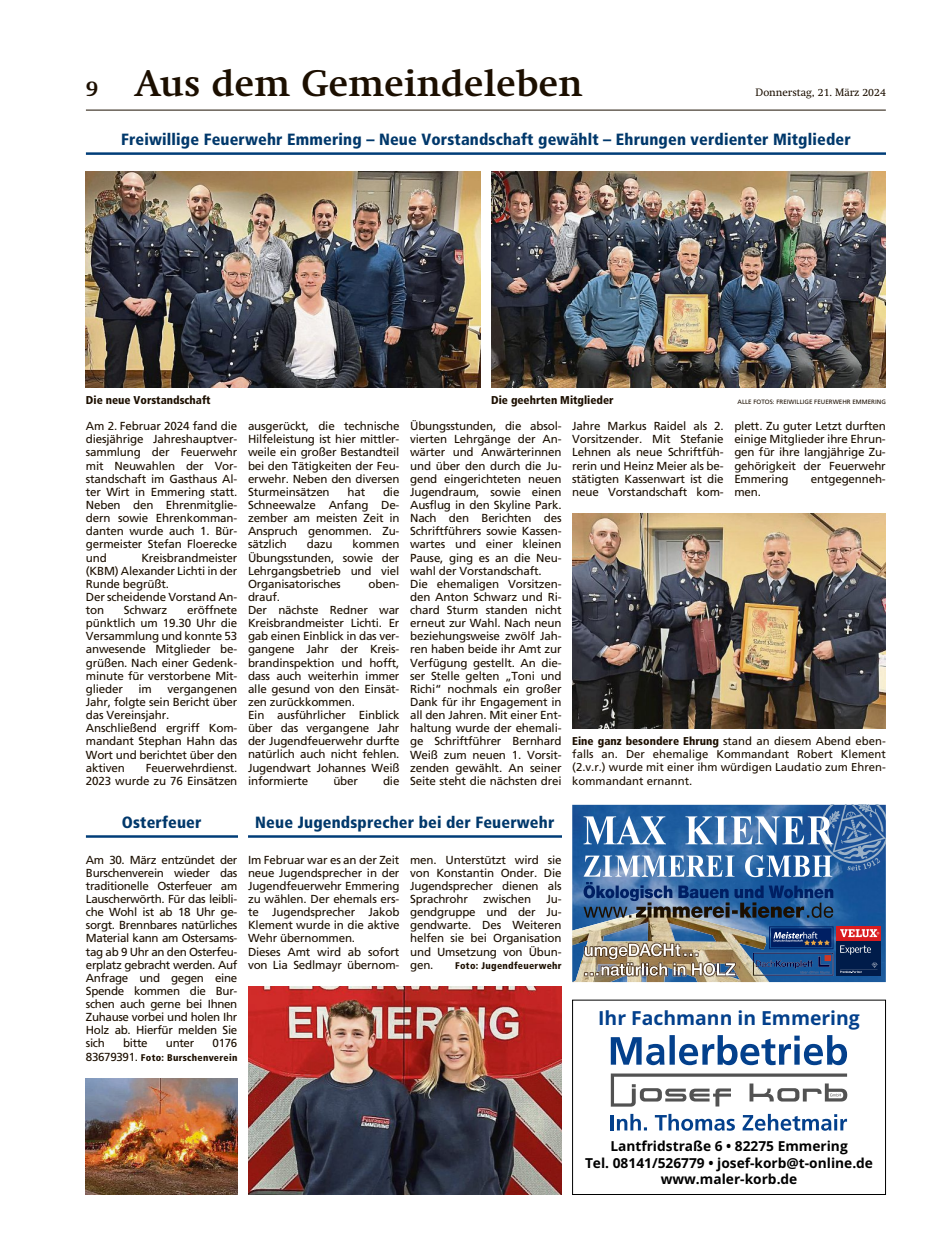
<style>
.page{position:relative;width:939px;height:1248px;background:#fff}
.page>*{position:absolute;margin:0;border:0;box-sizing:border-box;transform-origin:0 0}
.t1{font:700 36.25px "Swift";letter-spacing:.01em;color:#1c0f00}
.t2{font:700 19.38px "Open Sans";color:#03408c}
.t3{font:900 condensed 16.25px "Frutiger";letter-spacing:.01em;color:#00386b}
.t4{font:700 13.75px/16.5px "Open Sans";color:#000;text-align:center}
.t5{font:11.62px/13.1px "Frutiger";letter-spacing:-.015em;color:#1c0f00;text-align:justify}
.t6{font:11.38px/13.1px "Frutiger";color:#1c0f00;text-align:justify}
.t7{font:900 condensed 11.38px "Frutiger";color:#1c0f00}
.t8{font:10.62px "Swift";color:#1c0f00}
.t9{font:900 condensed 9.75px "Frutiger";letter-spacing:.03em;color:#1c0f00}
.t10{font:6.25px "Frutiger";color:#1c0f00}
.s1{font-size:21.25px}
.s2{font-weight:900;font-stretch:condensed}
.s3{font-weight:400;font-stretch:normal;font-size:11.62px}
</style>
<div class="page">
<img style="left:572px;top:804px;width:314px;height:177px">
<img style="left:572px;top:908px;width:197px;height:73px">
<img style="left:594px;top:979px;width:34px;height:2px">
<img style="left:640px;top:979px;width:64px;height:2px">
<img style="left:704px;top:949px;width:53px;height:32px">
<svg style="left:584px;top:804px;width:302px;height:113px;background:#4a75a7"></svg>
<svg style="left:769px;top:926px;width:65px;height:23px"></svg>
<img style="left:753px;top:952px;width:80px;height:23px">
<img style="left:753px;top:961px;width:11px;height:14px">
<svg style="left:818px;top:955px;width:13px;height:11px"></svg>
<svg style="left:756px;top:960px;width:5px;height:6px"></svg>
<img style="left:761px;top:960px;width:52px;height:8px">
<img style="left:801px;top:970px;width:29px;height:3px">
<div style="left:837px;top:926px;width:44px;height:49px;background:linear-gradient(to right,#d91c1f,#d91d20)"></div>
<div style="left:837px;top:941px;width:44px;height:34px;background:#001c4a"></div>
<svg style="left:840px;top:945px;width:31px;height:9px"></svg>
<svg style="left:840px;top:929px;width:39px;height:8px"></svg>
<svg style="left:840px;top:962px;width:37px;height:10px"></svg>
<img style="left:584px;top:942px;width:98px;height:1px">
<svg style="left:584px;top:943px;width:156px;height:36px;background:#a79984"></svg>
<div style="left:572px;top:999px;width:314px;height:195px;border:1px solid #000"></div>
<svg style="left:611px;top:1035px;width:236px;height:30px"></svg>
<svg style="left:611px;top:1073px;width:236px;height:33px"></svg>
<hr style="left:611px;top:1114px;width:3px;height:16px;background:#03408c">
<svg style="left:617px;top:1113px;width:30px;height:17px"></svg>
<svg style="left:655px;top:1113px;width:80px;height:17px"></svg>
<svg style="left:743px;top:1113px;width:104px;height:17px"></svg>
<hr style="left:86px;top:110px;width:800px;height:1px;background:#1c0f00">
<hr style="left:86px;top:152px;width:800px;height:3px;background:#003d78">
<img style="left:86px;top:172px;width:395px;height:215px">
<img style="left:491px;top:172px;width:395px;height:215px">
<img style="left:572px;top:513px;width:314px;height:215px">
<hr style="left:86px;top:835px;width:151px;height:2px;background:#003d78">
<hr style="left:248px;top:835px;width:314px;height:2px;background:#003d78">
<img style="left:248px;top:986px;width:314px;height:208px">
<img style="left:86px;top:1078px;width:151px;height:116px">
<h1 class="t1" style="left:86px;top:62px;width:498px"><span class="s1">9</span> Aus dem Gemeindeleben</h1>
<p class="t8" style="left:756px;top:88px;width:132px">Donnerstag, 21. März 2024</p>
<h3 class="t3" style="left:121px;top:133px;width:731px">Freiwillige Feuerwehr Emmering – Neue Vorstandschaft gewählt – Ehrungen verdienter Mitglieder</h3>
<p class="t7" style="left:86px;top:396px;width:126px">Die neue Vorstandschaft</p>
<p class="t7" style="left:491px;top:396px;width:124px">Die geehrten Mitglieder</p>
<p class="t10" style="left:738px;top:399px;width:150px">ALLE FOTOS: FREIWILLIGE FEUERWEHR EMMERING</p>
<p class="t5" style="left:86px;top:421px;width:153px">Am 2. Februar 2024 fand die diesjährige Jahreshauptver&shy;sammlung der Feuerwehr mit Neuwahlen der Vor&shy;standschaft im Gasthaus Al&shy;ter Wirt in Emmering statt.<br>Neben den Ehrenmitglie&shy;dern sowie Ehrenkomman&shy;danten wurde auch 1. Bür&shy;germeister Stefan Floerecke und</p>
<p class="t5" style="left:86px;top:552px;width:153px;text-align:left;text-indent:55px">Kreisbrandmeister (KBM) Alexander Lichti in der<br>Runde begrüßt.<br>Der scheidende Vorstand An&shy;ton</p>
<p class="t5" style="left:86px;top:604px;width:153px;text-indent:101px">eröffnete pünktlich um 19.30 Uhr die Versammlung und konnte 53 anwesende Mitglieder be&shy;grüßen. Nach einer Gedenk&shy;minute für verstorbene Mit&shy;glieder</p>
<p class="t5" style="left:124px;top:604px;width:45px">Schwarz</p>
<p class="t5" style="left:139px;top:683px;width:15px">im</p>
<p class="t5" style="left:86px;top:683px;width:153px;text-align:left;text-indent:82px">vergangenen<br>Jahr, folgte sein Bericht über das Vereinsjahr.<br>Anschließend ergriff Kom&shy;mandant Stephan Hahn das<br>Wort und berichtet über den aktiven</p>
<p class="t5" style="left:86px;top:762px;width:153px;text-align:right">Feuerwehrdienst.<br>2023 wurde zu 76 Einsätzen</p>
<p class="t5" style="left:248px;top:421px;width:153px">ausgerückt, die technische Hilfeleistung ist hier mittler&shy;weile ein großer Bestandteil bei den Tätigkeiten der Feu&shy;erwehr. Neben den diversen Sturmeinsätzen</p>
<p class="t5" style="left:248px;top:486px;width:153px;text-indent:135px">die Schneewalze Anfang De&shy;zember am meisten Zeit in Anspruch genommen. Zu&shy;sätzlich</p>
<p class="t5" style="left:348px;top:486px;width:19px">hat</p>
<p class="t5" style="left:248px;top:539px;width:153px;text-indent:105px">kommen Übungsstunden, sowie der Lehrgangsbetrieb und viel Organisatorisches</p>
<p class="t5" style="left:307px;top:539px;width:27px">dazu</p>
<p class="t5" style="left:369px;top:578px;width:32px">oben-</p>
<p class="t5" style="left:248px;top:591px;width:153px;text-align:left">drauf.<br>Der nächste Redner war<br>Kreisbrandmeister Lichti. Er gab einen Einblick in das ver&shy;gangene Jahr der Kreis&shy;brandinspektion und hofft, dass auch weiterhin immer alle gesund von den Einsät&shy;zen zurückkommen.<br>Ein ausführlicher Einblick über das vergangene Jahr der Jugendfeuerwehr durfte natürlich auch nicht fehlen.<br>Jugendwart Johannes Weiß informierte</p>
<p class="t5" style="left:333px;top:775px;width:26px">über</p>
<p class="t5" style="left:383px;top:775px;width:18px">die</p>
<p class="t5" style="left:410px;top:421px;width:153px;text-align:left">Übungsstunden, die absol&shy;vierten Lehrgänge der An&shy;wärter und Anwärterinnen und über den durch die Ju&shy;gend eingerichteten neuen<br>Jugendraum, sowie einen<br>Ausflug in den Skyline Park.<br>Nach den Berichten des<br>Schriftführers sowie Kassen&shy;wartes und einer kleinen<br>Pause, ging es an die Neu&shy;wahl der Vorstandschaft.<br>Die ehemaligen Vorsitzen&shy;den Anton Schwarz und Ri&shy;chard Sturm standen nicht erneut zur Wahl. Nach neun beziehungsweise zwölf Jah&shy;ren haben beide ihr Amt zur<br>Verfügung gestellt. An die&shy;ser Stelle gelten „Toni und<br>Richi“ nochmals ein großer<br>Dank für ihr Engagement in all den Jahren. Mit einer Ent&shy;haltung wurde der ehemali&shy;ge Schriftführer Bernhard<br>Weiß zum neuen 1. Vorsit&shy;zenden gewählt. An seiner<br>Seite steht die nächsten drei</p>
<p class="t5" style="left:572px;top:421px;width:153px">Jahre Markus Raidel als 2.<br>Vorsitzender. Mit Stefanie Lehnen als neue Schriftfüh&shy;rerin und Heinz Meier als be&shy;stätigten Kassenwart ist die neue Vorstandschaft kom-</p>
<p class="t5" style="left:734px;top:421px;width:153px">plett. Zu guter Letzt durften einige Mitglieder ihre Ehrun&shy;gen für ihre langjährige Zu&shy;gehörigkeit der Feuerwehr Emmering</p>
<p class="t5" style="left:811px;top:473px;width:76px">entgegenneh-</p>
<p class="t5" style="left:734px;top:486px;width:28px">men.</p>
<p class="t6" style="left:572px;top:735px;width:315px"><span class="s2">Eine ganz besondere Ehrung</span> stand an diesem Abend eben&shy;falls an. Der ehemalige Kommandant Robert Klement (2.v.r.) wurde mit einer ihm würdigen Laudatio zum Ehren&shy;kommandant ernannt.</p>
<h3 class="t3" style="left:122px;top:816px;width:81px">Osterfeuer</h3>
<h3 class="t3" style="left:255px;top:816px;width:301px">Neue Jugendsprecher bei der Feuerwehr</h3>
<p class="t5" style="left:86px;top:854px;width:153px">Am 30. März entzündet der Burschenverein wieder das traditionelle Osterfeuer am Lauscherwörth. Für das leibli&shy;che Wohl ist ab 18 Uhr ge&shy;sorgt. Brennbares natürliches Material kann am Ostersams&shy;tag ab 9 Uhr an den Osterfeu&shy;erplatz gebracht werden. Auf Anfrage und gegen eine Spende kommen die Bur&shy;schen auch gerne bei Ihnen Zuhause vorbei und holen Ihr Holz ab. Hierfür melden Sie sich</p>
<p class="t5" style="left:248px;top:854px;width:153px;text-align:left">Im Februar war es an der Zeit neue Jugendsprecher in der<br>Jugendfeuerwehr Emmering zu wählen. Der ehemals ers&shy;te Jugendsprecher Jakob<br>Klement wurde in die aktive<br>Wehr übernommen.<br>Dieses Amt wird ab sofort von Lia Sedlmayr übernom-</p>
<p class="t5" style="left:410px;top:854px;width:153px">men. Unterstützt wird sie von Konstantin Onder. Die Jugendsprecher dienen als Sprachrohr</p>
<p class="t5" style="left:483px;top:893px;width:49px">zwischen</p>
<p class="t5" style="left:410px;top:893px;width:153px;text-indent:136px">Ju&shy;gendgruppe und der Ju&shy;gendwarte. Des Weiteren helfen sie bei Organisation und Umsetzung von Übun&shy;gen.</p>
<p class="t9" style="left:455px;top:961px;width:108px">Foto: Jugendfeuerwehr</p>
<p class="t5" style="left:123px;top:1037px;width:26px">bitte</p>
<p class="t5" style="left:166px;top:1037px;width:30px">unter</p>
<p class="t5" style="left:213px;top:1037px;width:26px">0176</p>
<p class="t9" style="left:86px;top:1053px;width:153px"><span class="s3">83679391.</span> Foto: Burschenverein</p>
<h2 class="t2" style="left:598px;top:1011px;width:263px">Ihr Fachmann in Emmering</h2>
<p class="t4" style="left:585px;top:1139px;width:290px">Lantfridstraße 6 • 82275 Emmering<br>Tel. 08141/526779 • josef-korb@t-online.de www.maler-korb.de</p>
</div>
